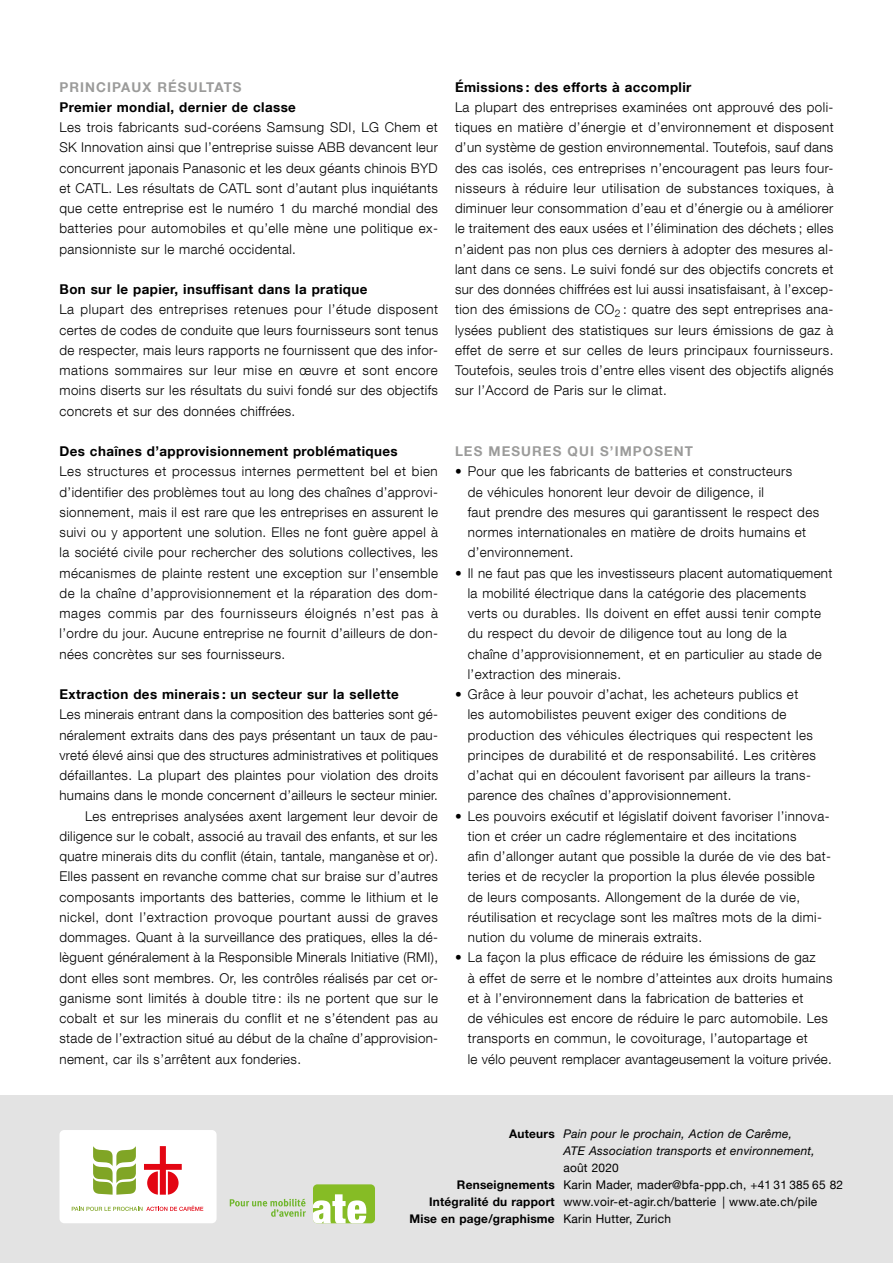
<style>
.page{position:relative;width:893px;height:1263px;background:#fff}
.page>*{position:absolute;margin:0;border:0;box-sizing:border-box;transform-origin:0 0}
._02_Lauftext_oE_emgl{font:300 13.5px/20.2px "Helvetica Neue LT Com";letter-spacing:.03em;color:#000;text-align:justify}
._02_Lauftext_oE{font:300 13.5px/20.2px "Helvetica Neue LT Com";letter-spacing:.03em;color:#000}
._01_Zwischentitel_bo{font:700 13.5px "Helvetica Neue LT Com";letter-spacing:.03em;color:#000}
._01_Zwischentitel_2{font:700 13.5px "Helvetica Neue LT Com";letter-spacing:.08em;color:#9b9b9a}
._02_Lauftext_oE-2{font:12px "Helvetica Neue";letter-spacing:.02em;color:#000}
._02_Lauftext_oE-3{font:italic 12px/16.8px "Helvetica Neue";letter-spacing:.02em;color:#000}
._02_Lauftext_oE-4{font:700 12px "Helvetica Neue";letter-spacing:.02em;color:#000}
.s1{font-weight:700;font-style:normal}
.s2{font-weight:700}
.s3{font-weight:400}
</style>
<div class="page">
<div style="left:0;top:1095px;width:893px;height:168px;background:#e3e3e3"></div>
<div style="left:313px;top:1184px;width:62px;height:39px;background:#86bc25;border-radius:4px"></div>
<svg style="left:313px;top:1194px;width:53px;height:29px"></svg>
<svg style="left:230px;top:1198px;width:76px;height:19px"></svg>
<div style="left:60px;top:1130px;width:157px;height:93px;background:#fff;border-radius:5px"></div>
<svg style="left:93px;top:1146px;width:43px;height:49px"></svg>
<svg style="left:144px;top:1146px;width:38px;height:49px"></svg>
<svg style="left:72px;top:1205px;width:131px;height:6px"></svg>
<p class="_01_Zwischentitel_2" style="left:60px;top:78px;width:184px">PRINCIPAUX RÉSULTATS</p>
<p class="_01_Zwischentitel_bo" style="left:60px;top:98px;width:238px">Premier mondial, dernier de classe</p>
<p class="_02_Lauftext_oE_emgl" style="left:60px;top:117px;width:380px">Les trois fabricants sud-coréens Samsung SDI, LG Chem et SK Innovation ainsi que l’entreprise suisse ABB devancent leur concurrent japonais Panasonic et les deux géants chinois BYD et CATL. Les résultats de CATL sont d’autant plus inquiétants que cette entreprise est le numéro 1 du marché mondial des batteries pour automobiles et qu’elle mène une politique ex&shy;pansionniste sur le marché occidental.</p>
<p class="_01_Zwischentitel_bo" style="left:60px;top:281px;width:309px">Bon sur le papier, insuffisant dans la pratique</p>
<p class="_02_Lauftext_oE_emgl" style="left:60px;top:299px;width:380px">La plupart des entreprises retenues pour l’étude disposent certes de codes de conduite que leurs fournisseurs sont tenus de respecter, mais leurs rapports ne fournissent que des infor&shy;mations sommaires sur leur mise en œuvre et sont encore moins diserts sur les résultats du suivi fondé sur des objectifs concrets et sur des données chiffrées.</p>
<p class="_01_Zwischentitel_bo" style="left:60px;top:443px;width:340px">Des chaînes d’approvisionnement problématiques</p>
<p class="_02_Lauftext_oE_emgl" style="left:60px;top:461px;width:380px">Les structures et processus internes permettent bel et bien d’identifier des problèmes tout au long des chaînes d’approvi&shy;sionnement, mais il est rare que les entreprises en assurent le suivi ou y apportent une solution. Elles ne font guère appel à la société civile pour rechercher des solutions collectives, les mécanismes de plainte restent une exception sur l’ensemble de la chaîne d’approvisionnement et la réparation des dom&shy;mages commis par des fournisseurs éloignés n’est pas à l’ordre du jour. Aucune entreprise ne fournit d’ailleurs de don&shy;nées concrètes sur ses fournisseurs.</p>
<p class="_01_Zwischentitel_bo" style="left:60px;top:686px;width:341px">Extraction des minerais : un secteur sur la sellette</p>
<p class="_02_Lauftext_oE_emgl" style="left:60px;top:704px;width:380px">Les minerais entrant dans la composition des batteries sont gé&shy;néralement extraits dans des pays présentant un taux de pau&shy;vreté élevé ainsi que des structures administratives et politiques défaillantes. La plupart des plaintes pour violation des droits humains dans le monde concernent d’ailleurs le secteur minier.</p>
<p class="_02_Lauftext_oE_emgl" style="left:60px;top:805px;width:380px;text-indent:26px">Les entreprises analysées axent largement leur devoir de diligence sur le cobalt, associé au travail des enfants, et sur les quatre minerais dits du conflit (étain, tantale, manganèse et or).<br>Elles passent en revanche comme chat sur braise sur d’autres composants importants des batteries, comme le lithium et le nickel, dont l’extraction provoque pourtant aussi de graves dommages. Quant à la surveillance des pratiques, elles la dé&shy;lèguent généralement à la Responsible Minerals Initiative (RMI), dont elles sont membres. Or, les contrôles réalisés par cet or&shy;ganisme sont limités à double titre : ils ne portent que sur le cobalt et sur les minerais du conflit et ne s’étendent pas au stade de l’extraction situé au début de la chaîne d’approvision&shy;nement, car ils s’arrêtent aux fonderies.</p>
<p class="_01_Zwischentitel_bo" style="left:455px;top:78px;width:238px">Émissions : des efforts à accomplir</p>
<p class="_02_Lauftext_oE_emgl" style="left:455px;top:97px;width:380px">La plupart des entreprises examinées ont approuvé des poli&shy;tiques en matière d’énergie et d’environnement et disposent d’un système de gestion environnemental. Toutefois, sauf dans des cas isolés, ces entreprises n’encouragent pas leurs four&shy;nisseurs à réduire leur utilisation de substances toxiques, à diminuer leur consommation d’eau et d’énergie ou à améliorer le traitement des eaux usées et l’élimination des déchets ; elles n’aident pas non plus ces derniers à adopter des mesures al&shy;lant dans ce sens. Le suivi fondé sur des objectifs concrets et sur des données chiffrées est lui aussi insatisfaisant, à l’excep&shy;tion des émissions de CO<sub>2</sub> : quatre des sept entreprises ana&shy;lysées publient des statistiques sur leurs émissions de gaz à effet de serre et sur celles de leurs principaux fournisseurs.<br>Toutefois, seules trois d’entre elles visent des objectifs alignés sur l’Accord de Paris sur le climat.</p>
<p class="_01_Zwischentitel_2" style="left:455px;top:443px;width:240px">LES MESURES QUI S’IMPOSENT</p>
<p class="_02_Lauftext_oE" style="left:468px;top:461px;width:353px;text-indent:-13px">• Pour que les fabricants de batteries et constructeurs<br>de véhicules honorent leur devoir de diligence, il<br>faut prendre des mesures qui garantissent le respect des normes internationales en matière de droits humains et d’environnement.</p>
<p class="_02_Lauftext_oE" style="left:468px;top:562px;width:366px;text-indent:-13px">• Il ne faut pas que les investisseurs placent automatiquement la mobilité électrique dans la catégorie des placements verts ou durables. Ils doivent en effet aussi tenir compte du respect du devoir de diligence tout au long de la<br>chaîne d’approvisionnement, et en particulier au stade de l’extraction des minerais.</p>
<p class="_02_Lauftext_oE" style="left:468px;top:684px;width:350px;text-indent:-13px">• Grâce à leur pouvoir d’achat, les acheteurs publics et les automobilistes peuvent exiger des conditions de production des véhicules électriques qui respectent les principes de durabilité et de responsabilité. Les critères d’achat qui en découlent favorisent par ailleurs la trans&shy;parence des chaînes d’approvisionnement.</p>
<p class="_02_Lauftext_oE" style="left:468px;top:805px;width:365px;text-indent:-13px">• Les pouvoirs exécutif et législatif doivent favoriser l’innova&shy;tion et créer un cadre réglementaire et des incitations<br>afin d’allonger autant que possible la durée de vie des bat&shy;teries et de recycler la proportion la plus élevée possible de leurs composants. Allongement de la durée de vie, réutilisation et recyclage sont les maîtres mots de la dimi&shy;nution du volume de minerais extraits.</p>
<p class="_02_Lauftext_oE" style="left:468px;top:947px;width:366px;text-indent:-13px">• La façon la plus efficace de réduire les émissions de gaz<br>à effet de serre et le nombre d’atteintes aux droits humains et à l’environnement dans la fabrication de batteries et<br>de véhicules est encore de réduire le parc automobile. Les transports en commun, le covoiturage, l’autopartage et<br>le vélo peuvent remplacer avantageusement la voiture privée.</p>
<p class="_02_Lauftext_oE-3" style="left:563px;top:1125px;width:253px;text-indent:-54px"><span class="s1">Auteurs</span> Pain pour le prochain, Action de Carême,<br>ATE Association transports et environnement,</p>
<p class="_02_Lauftext_oE-2" style="left:563px;top:1159px;width:57px">août 2020</p>
<p class="_02_Lauftext_oE-2" style="left:457px;top:1176px;width:388px"><span class="s2">Renseignements</span> Karin Mader, mader@bfa-ppp.ch, +41 31 385 65 82</p>
<p class="_02_Lauftext_oE-2" style="left:429px;top:1193px;width:390px"><span class="s2">Intégralité du rapport</span> www.voir-et-agir.ch/batterie | www.ate.ch/pile</p>
<p class="_02_Lauftext_oE-4" style="left:409px;top:1211px;width:263px">Mise en page/graphisme <span class="s3">Karin Hutter, Zurich</span></p>
</div>
